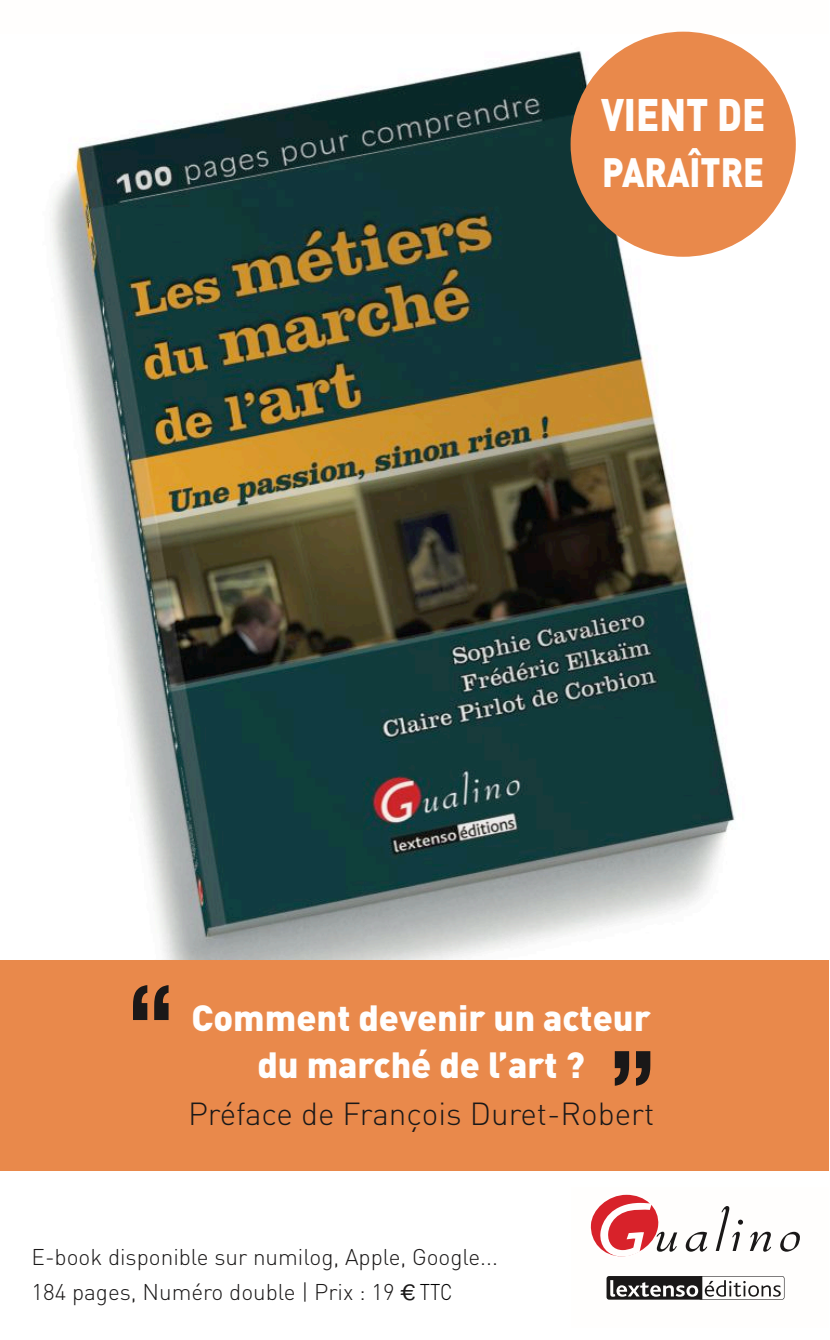
<style>
.page{position:relative;width:830px;height:1340px;background:#fff}
.page>*{position:absolute;margin:0;border:0;box-sizing:border-box;transform-origin:0 0}
.t1{font:700 condensed 108.67px "Helvetica Neue";color:#1a1818}
.t2{font:900 45px "DIN";color:#fffefd;scale:.85 1}
.t3{font:900 40.5px "DIN";color:#fffefd;scale:.85 1}
.t4{font:900 36px/47.2px "DIN";color:#fffefd;text-align:center}
.t5{font:300 31.5px "DIN";color:#1a1818}
.t6{font:300 22.5px "DIN";color:#1a1818}
.s1{font-family:"Geneva";font-weight:400;font-size:20.25px}
.s2{color:#000}
</style>
<div class="page">
<img style="left:51px;top:34px;width:745px;height:926px">
<svg style="left:590px;top:1194px;width:87px;height:62px"></svg>
<svg style="left:685px;top:1231px;width:21px;height:20px"></svg>
<svg style="left:716px;top:1206px;width:26px;height:44px"></svg>
<svg style="left:749px;top:1231px;width:21px;height:20px"></svg>
<svg style="left:780px;top:1231px;width:19px;height:20px"></svg>
<svg style="left:606px;top:1276px;width:178px;height:23px"></svg>
<div style="left:0;top:960px;width:828px;height:210px;background:#e9894b"></div>
<div style="left:570px;top:32px;width:225px;height:225px;background:#e9894b;border-radius:50%"></div>
<h2 class="t2" style="left:600px;top:84px;width:195px">VIENT DE</h2>
<h3 class="t3" style="left:602px;top:145px;width:192px">PARAÎTRE</h3>
<h1 class="t1" style="left:125px;top:958px;width:52px">“</h1>
<h3 class="t4" style="left:191px;top:992px;width:460px">Comment devenir un acteur du marché de l’art ?</h3>
<h3 class="t5" style="left:188px;top:1094px;width:467px">Préface de François Duret-Robert</h3>
<h1 class="t1" style="left:607px;top:963px;width:52px">„</h1>
<p class="t6" style="left:32px;top:1243px;width:468px">E-book disponible sur numilog, Apple, Google...</p>
<p class="t6" style="left:32px;top:1278px;width:422px">184 pages, Numéro double | Prix : 19 <span class="s1">€</span> <span class="s2">TTC</span></p>
</div>
